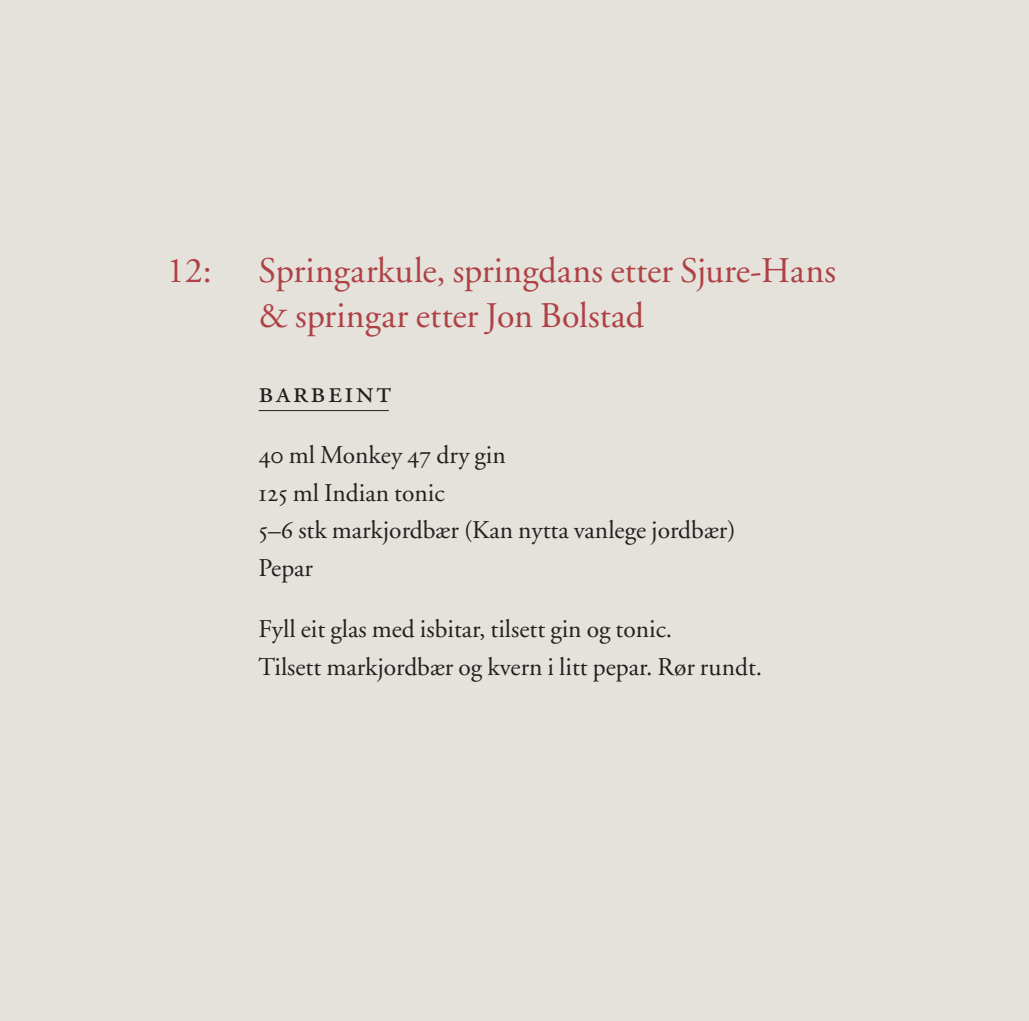
<style>
.page{position:relative;width:1029px;height:1021px;background:#fff}
.page>*{position:absolute;margin:0;border:0;box-sizing:border-box;transform-origin:0 0}
.t1{font:36px/45px "Adobe Garamond";color:#af4145}
.t2{font:31.5px "Adobe Garamond Exp";letter-spacing:.075em;color:#231f20}
.t3{font:25.5px/37.5px "Adobe Garamond";color:#231f20}
.s1{font-family:"Adobe Garamond Exp"}
</style>
<div class="page">
<div style="left:0;top:0;width:1029px;height:1020px;background:#e4e2db"></div>
<hr style="left:259px;top:410px;width:130px;height:1px;background:#231f20">
<h1 class="t1" style="left:167px;top:248px;width:46px">12:</h1>
<h1 class="t1" style="left:259px;top:248px;width:579px">Springarkule, springdans etter Sjure-Hans &amp; springar etter Jon Bolstad</h1>
<p class="t2" style="left:259px;top:379px;width:134px">barbeint</p>
<p class="t3" style="left:259px;top:437px;width:478px"><span class="s1">40</span> ml Monkey <span class="s1">47</span> dry gin<br><span class="s1">125</span> ml Indian tonic<br><span class="s1">5</span>–<span class="s1">6</span> stk markjordbær (Kan nytta vanlege jordbær)<br>Pepar</p>
<p class="t3" style="left:259px;top:611px;width:505px">Fyll eit glas med isbitar, tilsett gin og tonic.<br>Tilsett markjordbær og kvern i litt pepar. Rør rundt.</p>
</div>
